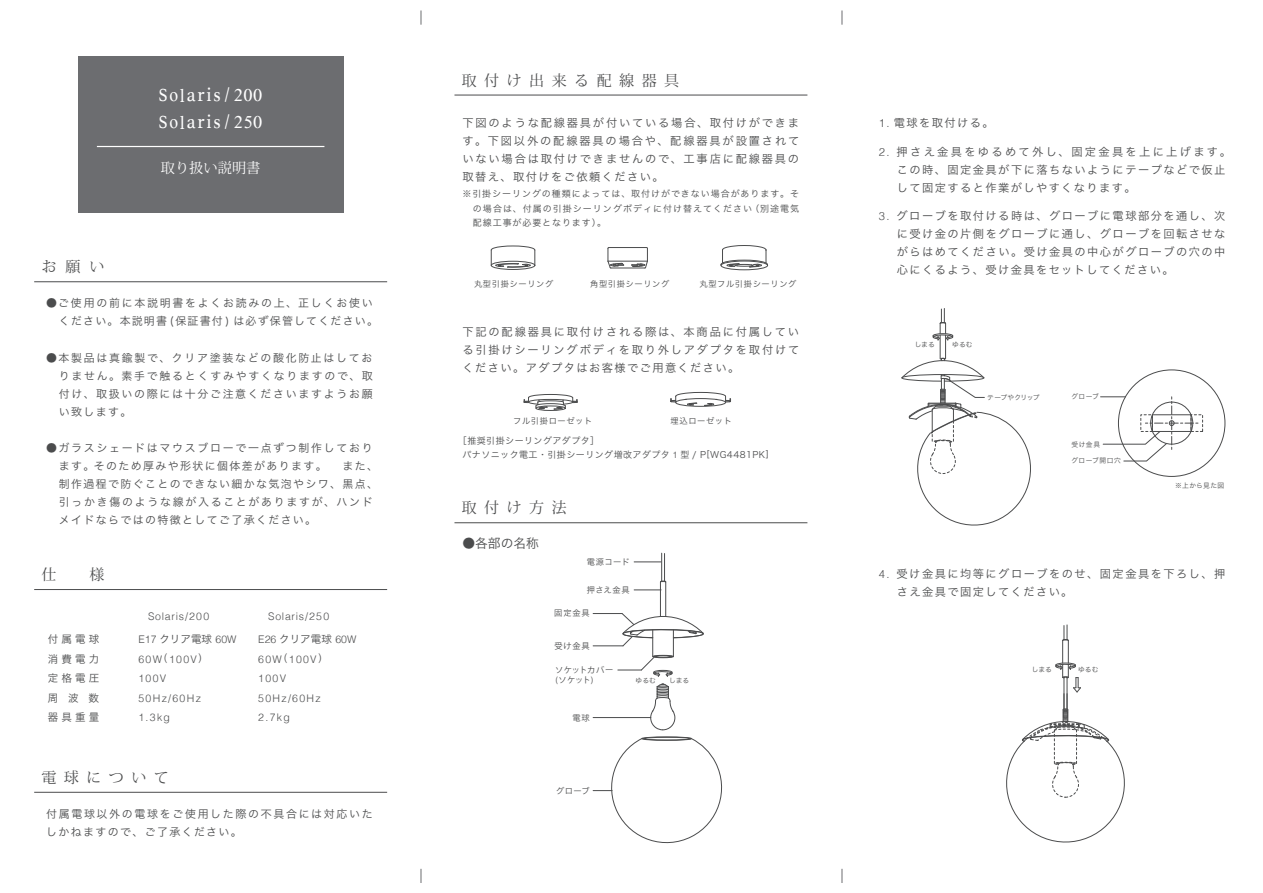
<style>
.page{position:relative;width:1263px;height:893px;background:#fff}
.page>*{position:absolute;margin:0;border:0;box-sizing:border-box;transform-origin:0 0}
.t1{font:20.7px/27px "Athelas";letter-spacing:.1em;color:#fff;scale:.82 1}
.t2{font:15px "Koz Min Pro";letter-spacing:.5em;color:#4b4c4d}
.t3{font:14.25px "Koz Min Pro";color:#fff}
.t4{font:12.75px "Hira Kaku Pro N W3";color:#4b4c4d}
.t5{font:11.25px/18px "Hira Kaku Pro N W3";letter-spacing:.13em;color:#4b4c4d;text-align:justify}
.t6{font:10.95px/18px "Hira Kaku Pro N W3";letter-spacing:.155em;color:#4b4c4d}
.t7{font:10.95px/18px "Hira Kaku Pro N W3";letter-spacing:.125em;color:#4b4c4d}
.t8{font:300 10.5px/19.5px "Helvetica";letter-spacing:.125em;color:#4b4c4d}
.t9{font:300 10.5px "Helvetica";letter-spacing:.07em;color:#4b4c4d}
.t10{font:10.5px/19.5px "Hira Kaku Pro N W3";letter-spacing:.3em;color:#4b4c4d;text-align:justify}
.t11{font:9px/14.2px "Hira Kaku Pro N W3";letter-spacing:.1em;color:#4b4c4d;text-align:justify}
.t12{font:9px/13.6px "Hira Kaku Pro N W3";letter-spacing:.05em;color:#4b4c4d}
.t13{font:8.25px "Hira Kaku Pro N W3";letter-spacing:.075em;color:#4b4c4d}
.t14{font:8.25px/9.9px "Koz Go Pr 6 N";color:#4b4c4d}
.t15{font:8.25px "Koz Go Pr 6 N";letter-spacing:.04em;color:#4b4c4d}
.t16{font:6.75px "Hira Kaku Pro N W3";letter-spacing:.015em;color:#4b4c4d}
.t17{font:6.75px "Hira Kaku Pro N W3";letter-spacing:-.07em;color:#4b4c4d}
.t18{font:6.75px "Hira Kaku Pro N W3";letter-spacing:.07em;color:#4b4c4d}
.s1{font-size:18.75px}
.s2{font-family:"Khmer MN"}
.s3{font-size:11.4px}
.s4{font-family:"Hira Kaku Pro N W3";font-weight:400}
.s5{font-family:"Helvetica";font-weight:300}
</style>
<div class="page">
<hr style="left:34px;top:281px;width:353px;height:1px;background:#4b4c4d">
<hr style="left:34px;top:792px;width:353px;height:1px;background:#4b4c4d">
<hr style="left:34px;top:589px;width:353px;height:1px;background:#4b4c4d">
<div style="left:78px;top:56px;width:265px;height:156px;background:#6c6d70"></div>
<hr style="left:97px;top:146px;width:227px;height:1px;background:#fff">
<hr style="left:454px;top:95px;width:353px;height:1px;background:#4b4c4d">
<hr style="left:454px;top:522px;width:353px;height:1px;background:#4b4c4d">
<div style="left:721px;top:261px;width:47px;height:9px;border:1px solid #4b4c4d;border-radius:50%"></div>
<svg style="left:720px;top:245px;width:48px;height:23px"></svg>
<div style="left:491px;top:261px;width:44px;height:9px;border:1px solid #4b4c4d;border-radius:50%"></div>
<svg style="left:491px;top:245px;width:44px;height:23px"></svg>
<hr style="left:609px;top:247px;width:38px;height:1px;background:#4b4c4d">
<hr style="left:608px;top:261px;width:39px;height:1px;background:#4b4c4d">
<hr style="left:611px;top:268px;width:34px;height:1px;background:#4b4c4d">
<svg style="left:607px;top:247px;width:17px;height:22px"></svg>
<svg style="left:631px;top:247px;width:17px;height:22px"></svg>
<div style="left:675px;top:398px;width:51px;height:9px;border:1px solid #4b4c4d;border-radius:50%"></div>
<svg style="left:670px;top:392px;width:61px;height:14px"></svg>
<div style="left:536px;top:406px;width:30px;height:5px;border:1px solid #4b4c4d;border-radius:50%"></div>
<svg style="left:523px;top:394px;width:55px;height:16px"></svg>
<hr style="left:660px;top:582px;width:1px;height:34px;background:#4b4c4d">
<hr style="left:665px;top:582px;width:1px;height:34px;background:#4b4c4d">
<svg style="left:649px;top:683px;width:26px;height:47px"></svg>
<div style="left:641px;top:736px;width:51px;height:5px;border:1px solid #4b4c4d;border-radius:50%"></div>
<div style="left:643px;top:737px;width:48px;height:3px;border:1px solid #4b4c4d;border-radius:50%"></div>
<svg style="left:593px;top:738px;width:130px;height:106px"></svg>
<hr style="left:593px;top:717px;width:58px;height:1px;background:#4b4c4d">
<svg style="left:593px;top:613px;width:111px;height:64px"></svg>
<svg style="left:634px;top:553px;width:33px;height:30px"></svg>
<svg style="left:634px;top:590px;width:26px;height:1px"></svg>
<svg style="left:1006px;top:625px;width:119px;height:218px"></svg>
<svg style="left:901px;top:308px;width:130px;height:218px"></svg>
<div style="left:901px;top:374px;width:83px;height:7px;border:1px solid #4b4c4d;border-radius:50%"></div>
<svg style="left:1100px;top:397px;width:98px;height:64px"></svg>
<div style="left:1191px;top:414px;width:12px;height:18px;border:1px dashed #4b4c4d"></div>
<div style="left:1140px;top:414px;width:13px;height:18px;border:1px dashed #4b4c4d"></div>
<svg style="left:421px;top:10px;width:1px;height:15px"></svg>
<svg style="left:842px;top:10px;width:1px;height:15px"></svg>
<svg style="left:421px;top:869px;width:1px;height:14px"></svg>
<svg style="left:842px;top:869px;width:1px;height:14px"></svg>
<h2 class="t2" style="left:41px;top:256px;width:65px">お願い</h2>
<h1 class="t1" style="left:159px;top:81px;width:128px"><span class="s1">S</span>o<span class="s1">l</span>aris/<span class="s2">200<br></span><span class="s1">S</span>o<span class="s1">l</span>aris/<span class="s2">250</span></h1>
<p class="t3" style="left:161px;top:158px;width:101px">取り扱い説明書</p>
<p class="t6" style="left:59px;top:294px;width:321px;text-indent:-13px">●ご使用の前に本説明書をよくお読みの上、正しくお使いください。本説明書 <span class="s3">(</span>保証書付 ) は必ず保管してください。</p>
<p class="t6" style="left:59px;top:348px;width:315px;text-align:justify;text-indent:-13px">●本製品は真鍮製で、クリア塗装などの酸化防止はしておりません。素手で触るとくすみやすくなりますので、取付け、取扱いの際には十分ご注意くださいますようお願い致します。</p>
<p class="t6" style="left:59px;top:438px;width:315px;text-indent:-13px">●ガラスシェードはマウスブローで一点ずつ制作しております。そのため厚みや形状に個体差があります。</p>
<p class="t7" style="left:59px;top:456px;width:321px;text-indent:284px">また、制作過程で防ぐことのできない細かな気泡やシワ、黒点、引っかき傷のような線が入ることがありますが、ハンドメイドならではの特徴としてご了承ください。</p>
<h2 class="t2" style="left:41px;top:564px;width:65px">仕　様</h2>
<p class="t9" style="left:148px;top:607px;width:63px">Solaris/200</p>
<p class="t9" style="left:268px;top:607px;width:63px">Solaris/250</p>
<p class="t10" style="left:48px;top:629px;width:53px">付属電球消費電力定格電圧周 波 数器具重量</p>
<p class="t8" style="left:138px;top:629px;width:100px">E17 <span class="s4">クリア電球</span> 60W<br>60W(100V)<br>100V<br>50Hz/60Hz<br>1.3kg</p>
<p class="t8" style="left:258px;top:629px;width:100px">E26 <span class="s4">クリア電球</span> 60W<br>60W(100V)<br>100V<br>50Hz/60Hz<br>2.7kg</p>
<h2 class="t2" style="left:41px;top:767px;width:129px">電球について</h2>
<p class="t6" style="left:46px;top:804px;width:328px">付属電球以外の電球をご使用した際の不具合には対応いたしかねますので、ご了承ください。</p>
<h2 class="t2" style="left:462px;top:70px;width:219px">取付け出来る配線器具</h2>
<p class="t5" style="left:462px;top:113px;width:338px">下図のような配線器具が付いている場合、取付けができます。下図以外の配線器具の場合や、配線器具が設置されていない場合は取付けできませんので、工事店に配線器具の取替え、取付けをご依頼ください。</p>
<p class="t11" style="left:473px;top:186px;width:328px;text-indent:-11px">※引掛シーリングの種類によっては、取付けができない場合があります。その場合は、付属の引掛シーリングボディに付け替えてください（別途電気配線工事が必要となります）。</p>
<p class="t13" style="left:474px;top:277px;width:81px">丸型引掛シーリング</p>
<p class="t13" style="left:590px;top:277px;width:81px">角型引掛シーリング</p>
<p class="t13" style="left:699px;top:277px;width:98px">丸型フル引掛シーリング</p>
<p class="t5" style="left:462px;top:322px;width:338px">下記の配線器具に取付けされる際は、本商品に付属している引掛けシーリングボディを取り外しアダプタを取付けてください。アダプタはお客様でご用意ください。</p>
<p class="t13" style="left:513px;top:414px;width:81px">フル引掛ローゼット</p>
<p class="t13" style="left:671px;top:414px;width:63px">埋込ローゼット</p>
<p class="t12" style="left:462px;top:433px;width:308px;text-indent:-4px">［推奨引掛シーリングアダプタ］<br>パナソニック電工・引掛シーリング増改アダプタ <span class="s5">1</span> 型 / P[WG4481PK]</p>
<h2 class="t2" style="left:462px;top:497px;width:106px">取付け方法</h2>
<p class="t4" style="left:462px;top:532px;width:78px">●各部の名称</p>
<p class="t13" style="left:587px;top:554px;width:44px">電源コード</p>
<p class="t13" style="left:587px;top:582px;width:44px">押さえ金具</p>
<p class="t13" style="left:554px;top:606px;width:37px">固定金具</p>
<p class="t15" style="left:554px;top:642px;width:37px">受け金具</p>
<p class="t14" style="left:555px;top:665px;width:60px">ソケットカバー(ソケット)</p>
<p class="t13" style="left:572px;top:711px;width:19px">電球</p>
<p class="t16" style="left:636px;top:674px;width:22px">ゆるむ</p>
<p class="t16" style="left:669px;top:674px;width:22px">しまる</p>
<p class="t13" style="left:556px;top:783px;width:35px">グローブ</p>
<p class="t5" style="left:879px;top:113px;width:116px"><span class="s5">1.</span> 電球を取付ける。</p>
<p class="t5" style="left:897px;top:142px;width:336px;text-align:left;text-indent:-18px"><span class="s5">2.</span> 押さえ金具をゆるめて外し、固定金具を上に上げます。この時、固定金具が下に落ちないようにテープなどで仮止して固定すると作業がしやすくなります。</p>
<p class="t5" style="left:897px;top:206px;width:330px;text-indent:-18px"><span class="s5">3.</span> グローブを取付ける時は、グローブに電球部分を通し、次に受け金の片側をグローブに通し、グローブを回転させながらはめてください。受け金具の中心がグローブの穴の中心にくるよう、受け金具をセットしてください。</p>
<p class="t16" style="left:915px;top:339px;width:22px">しまる</p>
<p class="t16" style="left:952px;top:339px;width:22px">ゆるむ</p>
<p class="t17" style="left:987px;top:391px;width:54px">テープやクリップ</p>
<p class="t16" style="left:1071px;top:391px;width:29px">グローブ</p>
<p class="t16" style="left:1071px;top:438px;width:30px">受け金具</p>
<p class="t18" style="left:1071px;top:455px;width:51px">グローブ開口穴</p>
<p class="t16" style="left:1175px;top:480px;width:51px">※上から見た図</p>
<p class="t5" style="left:897px;top:564px;width:330px;text-indent:-18px"><span class="s5">4.</span> 受け金具に均等にグローブをのせ、固定金具を下ろし、押さえ金具で固定してください。</p>
<p class="t16" style="left:1032px;top:664px;width:22px">しまる</p>
<p class="t16" style="left:1078px;top:664px;width:22px">ゆるむ</p>
</div>
